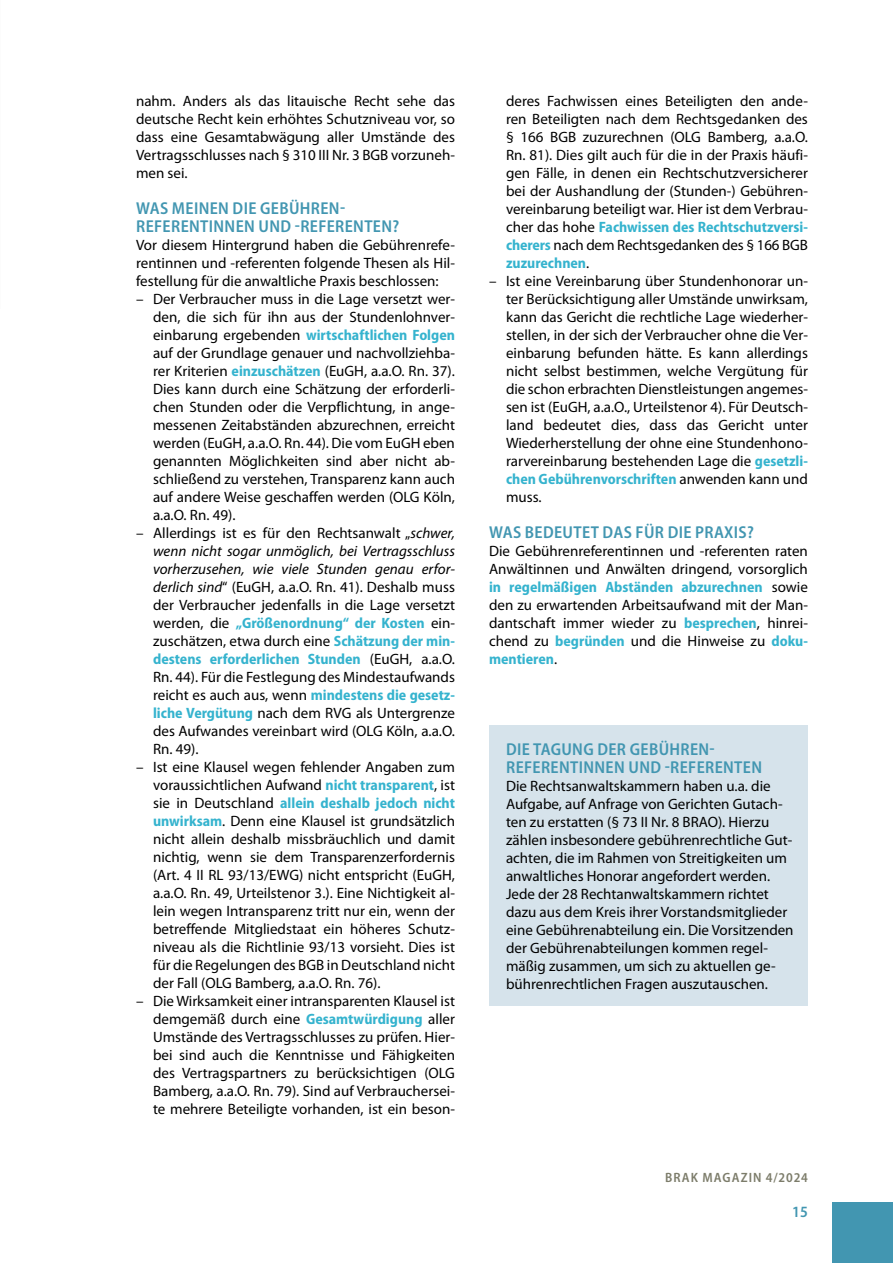
<style>
.page{position:relative;width:893px;height:1263px;background:#fff}
.page>*{position:absolute;margin:0;border:0;box-sizing:border-box;transform-origin:0 0}
.Zwiti{font:600 semi-condensed 17.25px/18px "Myriad Pro";letter-spacing:.02em;color:#4296b1}
.Rahmen-Head{font:600 semi-condensed 17.25px/18px "Myriad Pro";letter-spacing:.02em;color:#4296b1}
.t1{font:600 semi-condensed 15.75px "Myriad Pro";color:#4296b1}
.Liste-Strich{font:15px/18px "Myriad Pro";color:#000;text-align:justify}
.Rahmen-Body{font:15px/18px "Myriad Pro";color:#000}
.Body_stumpf{font:15px/18px "Myriad Pro";color:#000;text-align:justify}
.Body_Einzug{font:15px/18px "Myriad Pro";color:#000;text-align:justify}
.t2{font:600 semi-condensed 13.5px "Myriad Pro";letter-spacing:.08em;color:#7c7c6a}
.s1{font-weight:700;font-stretch:semi-condensed;color:#35b3ce}
.s2{font-style:italic}
</style>
<div class="page">
<div style="left:832px;top:1202px;width:61px;height:61px;background:#4296b1"></div>
<div style="left:489px;top:725px;width:319px;height:281px;background:#d6e3eb"></div>
<p class="Body_Einzug" style="left:136px;top:93px;width:320px">nahm. Anders als das litauische Recht sehe das deutsche Recht kein erhöhtes Schutzniveau vor, so dass eine Gesamtabwägung aller Umstände des Vertragsschlusses nach § 310 III Nr. 3 BGB vorzuneh&shy;men sei.</p>
<p class="Zwiti" style="left:136px;top:200px;width:264px">WAS MEINEN DIE GEBÜHREN-<br>REFERENTINNEN UND -REFERENTEN?</p>
<p class="Body_stumpf" style="left:136px;top:237px;width:320px">Vor diesem Hintergrund haben die Gebührenrefe&shy;rentinnen und -referenten folgende Thesen als Hil&shy;festellung für die anwaltliche Praxis beschlossen:</p>
<p class="Liste-Strich" style="left:153px;top:291px;width:303px;text-indent:-17px">– Der Verbraucher muss in die Lage versetzt wer&shy;den, die sich für ihn aus der Stundenlohnver&shy;einbarung ergebenden <span class="s1">wirtschaftlichen Folgen </span>auf der Grundlage genauer und nachvollziehba&shy;rer Kriterien <span class="s1">einzuschätzen</span> (EuGH, a.a.O. Rn. 37).<br>Dies kann durch eine Schätzung der erforderli&shy;chen Stunden oder die Verpflichtung, in ange&shy;messenen Zeitabständen abzurechnen, erreicht werden (EuGH, a.a.O. Rn. 44). Die vom EuGH eben genannten Möglichkeiten sind aber nicht ab&shy;schließend zu verstehen, Transparenz kann auch auf andere Weise geschaffen werden (OLG Köln, a.a.O. Rn. 49).</p>
<p class="Liste-Strich" style="left:153px;top:525px;width:303px;text-indent:-17px">– Allerdings ist es für den Rechtsanwalt „<span class="s2">schwer, wenn nicht sogar unmöglich, bei Vertragsschluss vorherzusehen, wie viele Stunden genau erfor&shy;derlich sind</span>“ (EuGH, a.a.O. Rn. 41). Deshalb muss der Verbraucher jedenfalls in die Lage versetzt werden, die <span class="s1">„Größenordnung“ der Kosten</span> ein&shy;zuschätzen, etwa durch eine <span class="s1">Schätzung der min&shy;destens erforderlichen Stunden</span> (EuGH, a.a.O.<br>Rn. 44). Für die Festlegung des Mindestaufwands reicht es auch aus, wenn <span class="s1">mindestens die gesetz&shy;liche Vergütung</span> nach dem RVG als Untergrenze des Aufwandes vereinbart wird (OLG Köln, a.a.O.<br>Rn. 49).</p>
<p class="Liste-Strich" style="left:153px;top:759px;width:303px;text-indent:-17px">– Ist eine Klausel wegen fehlender Angaben zum voraussichtlichen Aufwand <span class="s1">nicht transparent</span>, ist sie in Deutschland <span class="s1">allein deshalb jedoch nicht unwirksam</span>. Denn eine Klausel ist grundsätzlich nicht allein deshalb missbräuchlich und damit nichtig, wenn sie dem Transparenzerfordernis (Art. 4 II RL 93/13/EWG) nicht entspricht (EuGH, a.a.O. Rn. 49, Urteilstenor 3.). Eine Nichtigkeit al&shy;lein wegen Intransparenz tritt nur ein, wenn der betreffende Mitgliedstaat ein höheres Schutz&shy;niveau als die Richtlinie 93/13 vorsieht. Dies ist für die Regelungen des BGB in Deutschland nicht der Fall (OLG Bamberg, a.a.O. Rn. 76).</p>
<p class="Liste-Strich" style="left:153px;top:993px;width:303px;text-indent:-17px">– Die Wirksamkeit einer intransparenten Klausel ist demgemäß durch eine <span class="s1">Gesamtwürdigung</span> aller Umstände des Vertragsschlusses zu prüfen. Hier&shy;bei sind auch die Kenntnisse und Fähigkeiten des Vertragspartners zu berücksichtigen (OLG Bamberg, a.a.O. Rn. 79). Sind auf Verbrauchersei&shy;te mehrere Beteiligte vorhanden, ist ein beson-</p>
<p class="Liste-Strich" style="left:506px;top:93px;width:303px">deres Fachwissen eines Beteiligten den ande&shy;ren Beteiligten nach dem Rechtsgedanken des § 166 BGB zuzurechnen (OLG Bamberg, a.a.O.<br>Rn. 81). Dies gilt auch für die in der Praxis häufi&shy;gen Fälle, in denen ein Rechtschutzversicherer bei der Aushandlung der (Stunden-) Gebühren&shy;vereinbarung beteiligt war. Hier ist dem Verbrau&shy;cher das hohe <span class="s1">Fachwissen des Rechtschutzversi&shy;cherers</span> nach dem Rechtsgedanken des § 166 BGB <span class="s1">zuzurechnen</span>.</p>
<p class="Liste-Strich" style="left:506px;top:273px;width:303px;text-indent:-17px">– Ist eine Vereinbarung über Stundenhonorar un&shy;ter Berücksichtigung aller Umstände unwirksam, kann das Gericht die rechtliche Lage wiederher&shy;stellen, in der sich der Verbraucher ohne die Ver&shy;einbarung befunden hätte. Es kann allerdings nicht selbst bestimmen, welche Vergütung für die schon erbrachten Dienstleistungen angemes&shy;sen ist (EuGH, a.a.O., Urteilstenor 4). Für Deutsch&shy;land bedeutet dies, dass das Gericht unter Wiederherstellung der ohne eine Stundenhono&shy;rarvereinbarung bestehenden Lage die <span class="s1">gesetzli&shy;chen Gebührenvorschriften</span> anwenden kann und muss.</p>
<p class="Zwiti" style="left:489px;top:524px;width:266px">WAS BEDEUTET DAS FÜR DIE PRAXIS?</p>
<p class="Body_stumpf" style="left:489px;top:543px;width:320px">Die Gebührenreferentinnen und -referenten raten Anwältinnen und Anwälten dringend, vorsorglich <span class="s1">in regelmäßigen Abständen abzurechnen</span> sowie den zu erwartenden Arbeitsaufwand mit der Man&shy;dantschaft immer wieder zu <span class="s1">besprechen</span>, hinrei&shy;chend zu <span class="s1">begründen</span> und die Hinweise zu <span class="s1">doku&shy;mentieren</span>.</p>
<p class="Rahmen-Head" style="left:506px;top:741px;width:257px">DIE TAGUNG DER GEBÜHREN-<br>REFERENTINNEN UND -REFERENTEN</p>
<p class="Rahmen-Body" style="left:506px;top:777px;width:289px">Die Rechtsanwaltskammern haben u.a. die Aufgabe, auf Anfrage von Gerichten Gutach&shy;ten zu erstatten (§ 73 II Nr. 8 BRAO). Hierzu zählen insbesondere gebührenrechtliche Gut&shy;achten, die im Rahmen von Streitigkeiten um anwaltliches Honorar angefordert werden.<br>Jede der 28 Rechtanwaltskammern richtet dazu aus dem Kreis ihrer Vorstandsmitglieder eine Gebührenabteilung ein. Die Vorsitzenden der Gebührenabteilungen kommen regel&shy;mäßig zusammen, um sich zu aktuellen ge&shy;bührenrechtlichen Fragen auszutauschen.</p>
<p class="t2" style="left:665px;top:1170px;width:144px">BRAK MAGAZIN 4/2024</p>
<p class="t1" style="left:792px;top:1203px;width:17px">15</p>
</div>
